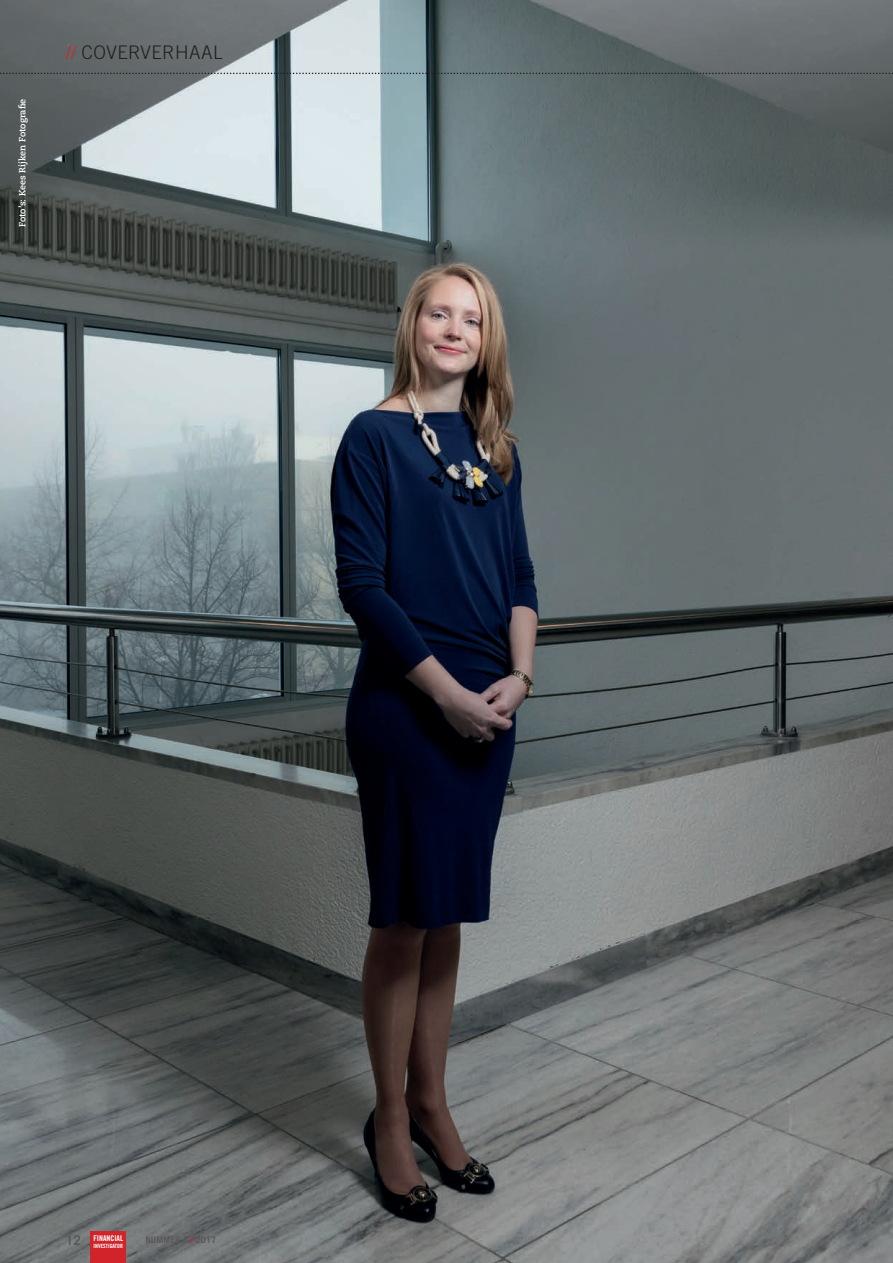
<style>
.page{position:relative;width:893px;height:1263px;background:#fff}
.page>*{position:absolute;margin:0;border:0;box-sizing:border-box;transform-origin:0 0}
.t1{font:300 18.75px "Trade Gothic LT";letter-spacing:.025em;color:#231f20}
.t2{font:700 9px "Caecilia";color:#fff}
.t3{font:700 9px "Trade Gothic LT";letter-spacing:.01em;color:#57585a}
.t4{font:7.8px "Trade Gothic LT Bold Cond Twenty";color:#fff}
.t5{font:5.7px "Trade Gothic LT Bold Cond Twenty";color:#fff}
.s1{color:#d1232a}
.s2{font-family:"Trade Gothic LT";font-weight:700;font-size:13.5px;color:#57585a}
</style>
<div class="page">
<img style="left:0;top:0;width:893px;height:1263px">
<div style="left:91px;top:1231px;width:35px;height:32px;background:#d1232a"></div>
<svg style="left:0;top:73px;width:893px;height:1px"></svg>
<p class="t2" style="left:17px;top:227px;width:130px;rotate:-90deg">Foto’s: Kees Rijken Fotografie</p>
<h1 class="t1" style="left:66px;top:42px;width:158px"><span class="s1">//</span> COVERVERHAAL</h1>
<p class="t4" style="left:66px;top:1233px;width:59px"><span class="s2">12</span> FINANCIAL</p>
<p class="t3" style="left:145px;top:1234px;width:72px">NUMMER 1 <span class="s1">/</span> 2017</p>
<p class="t5" style="left:94px;top:1242px;width:31px">INVESTIGATOR</p>
</div>
